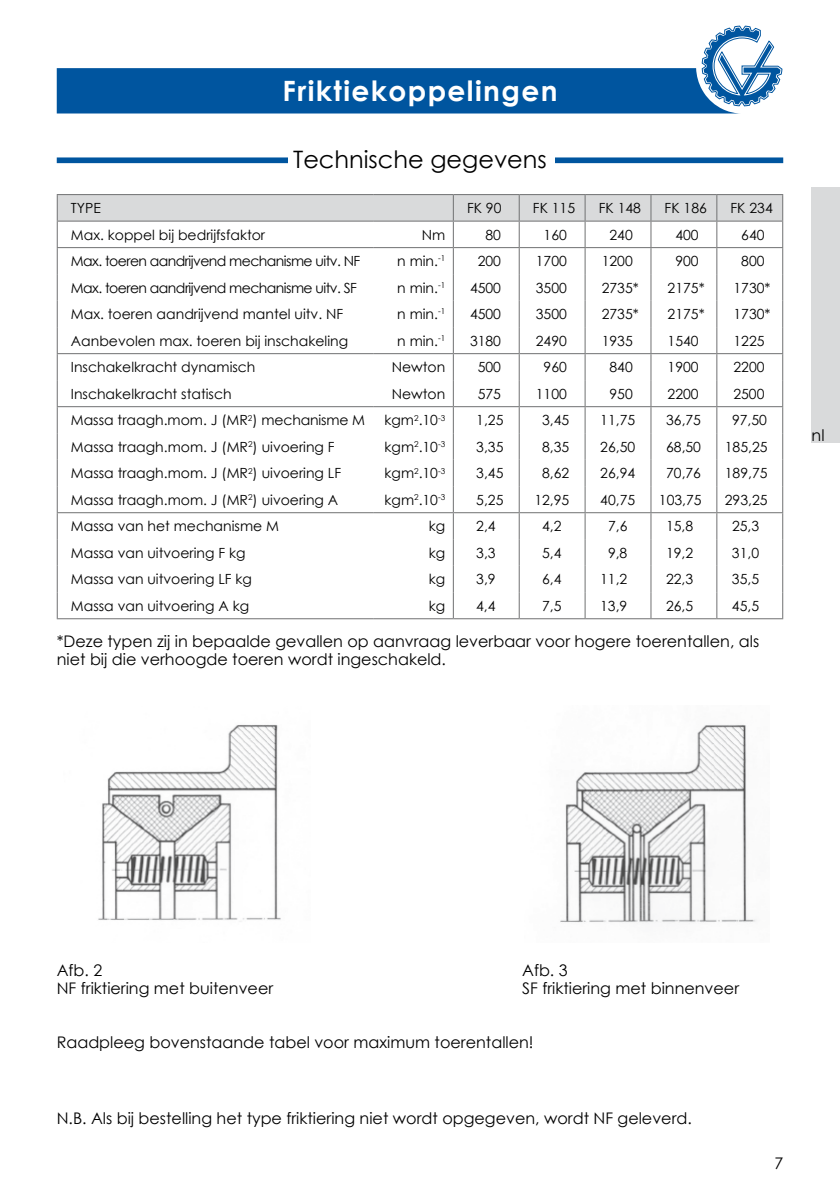
<style>
.page{position:relative;width:840px;height:1191px;background:#fff}
.page>*{position:absolute;margin:0;border:0;box-sizing:border-box;transform-origin:0 0}
.t1{font:700 28px "Century Gothic";letter-spacing:.05em;color:#fff}
.t2{font:24px "Century Gothic";color:#000}
.t3{font:16px/18px "Century Gothic";color:#000}
.t4{font:14px "Century Gothic";color:#000}
.t5{font:14px "Century Gothic";letter-spacing:-.04em;color:#000}
</style>
<div class="page">
<svg style="left:57px;top:26px;width:725px;height:87px"></svg>
<hr style="left:57px;top:194px;width:316px;height:1px;background:#707172">
<hr style="left:373px;top:194px;width:80px;height:1px;background:#707172">
<hr style="left:453px;top:194px;width:66px;height:1px;background:#707172">
<hr style="left:519px;top:194px;width:65px;height:1px;background:#707172">
<hr style="left:584px;top:194px;width:66px;height:1px;background:#707172">
<hr style="left:650px;top:194px;width:66px;height:1px;background:#707172">
<hr style="left:716px;top:194px;width:66px;height:1px;background:#707172">
<hr style="left:57px;top:618px;width:316px;height:1px;background:#707172">
<hr style="left:453px;top:618px;width:66px;height:1px;background:#707172">
<hr style="left:519px;top:618px;width:65px;height:1px;background:#707172">
<hr style="left:584px;top:618px;width:66px;height:1px;background:#707172">
<hr style="left:650px;top:618px;width:66px;height:1px;background:#707172">
<hr style="left:716px;top:618px;width:66px;height:1px;background:#707172">
<svg style="left:57px;top:195px;width:725px;height:423px"></svg>
<hr style="left:57px;top:353px;width:316px;height:1px;background:#707172">
<hr style="left:373px;top:353px;width:80px;height:1px;background:#707172">
<hr style="left:453px;top:353px;width:66px;height:1px;background:#707172">
<hr style="left:519px;top:353px;width:65px;height:1px;background:#707172">
<hr style="left:584px;top:353px;width:66px;height:1px;background:#707172">
<hr style="left:650px;top:353px;width:66px;height:1px;background:#707172">
<hr style="left:716px;top:353px;width:66px;height:1px;background:#707172">
<hr style="left:373px;top:618px;width:80px;height:1px;background:#707172">
<img style="left:98px;top:725px;width:183px;height:197px">
<img style="left:560px;top:724px;width:196px;height:199px">
<div style="left:57px;top:157px;width:725px;height:6px;background:#00559f"></div>
<div style="left:287px;top:150px;width:267px;height:20px;background:#fff"></div>
<div style="left:811px;top:187px;width:28px;height:255px;background:#d9dadb"></div>
<h1 class="t1" style="left:282px;top:69px;width:276px">Friktiekoppelingen</h1>
<h2 class="t2" style="left:293px;top:145px;width:255px">Technische gegevens</h2>
<p class="t4" style="left:71px;top:199px;width:32px">TYPE</p>
<p class="t4" style="left:467px;top:199px;width:36px">FK 90</p>
<p class="t4" style="left:532px;top:199px;width:44px">FK 115</p>
<p class="t4" style="left:598px;top:199px;width:44px">FK 148</p>
<p class="t4" style="left:664px;top:199px;width:44px">FK 186</p>
<p class="t4" style="left:730px;top:199px;width:44px">FK 234</p>
<p class="t4" style="left:71px;top:226px;width:196px">Max. koppel bij bedrijfsfaktor</p>
<p class="t4" style="left:421px;top:226px;width:25px">Nm</p>
<p class="t4" style="left:485px;top:226px;width:17px">80</p>
<p class="t4" style="left:543px;top:226px;width:25px">160</p>
<p class="t4" style="left:609px;top:226px;width:25px">240</p>
<p class="t4" style="left:675px;top:226px;width:25px">400</p>
<p class="t4" style="left:740px;top:226px;width:25px">640</p>
<p class="t5" style="left:71px;top:252px;width:291px">Max. toeren aandrijvend mechanisme uitv. NF</p>
<p class="t4" style="left:397px;top:252px;width:50px">n min.<sup>-1</sup></p>
<p class="t4" style="left:477px;top:252px;width:25px">200</p>
<p class="t4" style="left:535px;top:252px;width:33px">1700</p>
<p class="t4" style="left:601px;top:252px;width:33px">1200</p>
<p class="t4" style="left:675px;top:252px;width:25px">900</p>
<p class="t4" style="left:740px;top:252px;width:25px">800</p>
<p class="t5" style="left:71px;top:279px;width:287px">Max. toeren aandrijvend mechanisme uitv. SF</p>
<p class="t4" style="left:397px;top:279px;width:50px">n min.<sup>-1</sup></p>
<p class="t4" style="left:469px;top:279px;width:33px">4500</p>
<p class="t4" style="left:535px;top:279px;width:33px">3500</p>
<p class="t4" style="left:601px;top:279px;width:38px">2735*</p>
<p class="t4" style="left:667px;top:279px;width:38px">2175*</p>
<p class="t4" style="left:733px;top:279px;width:38px">1730*</p>
<p class="t4" style="left:71px;top:305px;width:274px">Max. toeren aandrijvend mantel uitv. NF</p>
<p class="t4" style="left:397px;top:305px;width:50px">n min.<sup>-1</sup></p>
<p class="t4" style="left:469px;top:305px;width:33px">4500</p>
<p class="t4" style="left:535px;top:305px;width:33px">3500</p>
<p class="t4" style="left:601px;top:305px;width:38px">2735*</p>
<p class="t4" style="left:667px;top:305px;width:38px">2175*</p>
<p class="t4" style="left:733px;top:305px;width:38px">1730*</p>
<p class="t4" style="left:71px;top:332px;width:278px">Aanbevolen max. toeren bij inschakeling</p>
<p class="t4" style="left:397px;top:332px;width:50px">n min.<sup>-1</sup></p>
<p class="t4" style="left:469px;top:332px;width:33px">3180</p>
<p class="t4" style="left:535px;top:332px;width:33px">2490</p>
<p class="t4" style="left:601px;top:332px;width:33px">1935</p>
<p class="t4" style="left:667px;top:332px;width:33px">1540</p>
<p class="t4" style="left:733px;top:332px;width:33px">1225</p>
<p class="t4" style="left:71px;top:358px;width:186px">Inschakelkracht dynamisch</p>
<p class="t4" style="left:391px;top:358px;width:55px">Newton</p>
<p class="t4" style="left:477px;top:358px;width:25px">500</p>
<p class="t4" style="left:543px;top:358px;width:25px">960</p>
<p class="t4" style="left:609px;top:358px;width:25px">840</p>
<p class="t4" style="left:667px;top:358px;width:33px">1900</p>
<p class="t4" style="left:733px;top:358px;width:33px">2200</p>
<p class="t4" style="left:71px;top:385px;width:162px">Inschakelkracht statisch</p>
<p class="t4" style="left:391px;top:385px;width:55px">Newton</p>
<p class="t4" style="left:477px;top:385px;width:25px">575</p>
<p class="t4" style="left:535px;top:385px;width:33px">1100</p>
<p class="t4" style="left:609px;top:385px;width:25px">950</p>
<p class="t4" style="left:667px;top:385px;width:33px">2200</p>
<p class="t4" style="left:733px;top:385px;width:33px">2500</p>
<p class="t4" style="left:71px;top:411px;width:295px">Massa traagh.mom. J (MR<sup>2</sup>) mechanisme M</p>
<p class="t4" style="left:384px;top:411px;width:62px">kgm<sup>2</sup>.10<sup>-3</sup></p>
<p class="t4" style="left:476px;top:411px;width:29px">1,25</p>
<p class="t4" style="left:542px;top:411px;width:29px">3,45</p>
<p class="t4" style="left:600px;top:411px;width:36px">11,75</p>
<p class="t4" style="left:665px;top:411px;width:36px">36,75</p>
<p class="t4" style="left:731px;top:411px;width:36px">97,50</p>
<p class="t4" style="left:71px;top:438px;width:265px">Massa traagh.mom. J (MR<sup>2</sup>) uivoering F</p>
<p class="t4" style="left:384px;top:438px;width:62px">kgm<sup>2</sup>.10<sup>-3</sup></p>
<p class="t4" style="left:476px;top:438px;width:29px">3,35</p>
<p class="t4" style="left:542px;top:438px;width:29px">8,35</p>
<p class="t4" style="left:600px;top:438px;width:36px">26,50</p>
<p class="t4" style="left:665px;top:438px;width:36px">68,50</p>
<p class="t4" style="left:724px;top:438px;width:44px">185,25</p>
<p class="t4" style="left:71px;top:464px;width:272px">Massa traagh.mom. J (MR<sup>2</sup>) uivoering LF</p>
<p class="t4" style="left:384px;top:464px;width:62px">kgm<sup>2</sup>.10<sup>-3</sup></p>
<p class="t4" style="left:476px;top:464px;width:29px">3,45</p>
<p class="t4" style="left:542px;top:464px;width:29px">8,62</p>
<p class="t4" style="left:600px;top:464px;width:36px">26,94</p>
<p class="t4" style="left:665px;top:464px;width:36px">70,76</p>
<p class="t4" style="left:724px;top:464px;width:44px">189,75</p>
<p class="t4" style="left:71px;top:491px;width:269px">Massa traagh.mom. J (MR<sup>2</sup>) uivoering A</p>
<p class="t4" style="left:384px;top:491px;width:62px">kgm<sup>2</sup>.10<sup>-3</sup></p>
<p class="t4" style="left:476px;top:491px;width:29px">5,25</p>
<p class="t4" style="left:534px;top:491px;width:36px">12,95</p>
<p class="t4" style="left:600px;top:491px;width:36px">40,75</p>
<p class="t4" style="left:658px;top:491px;width:44px">103,75</p>
<p class="t4" style="left:724px;top:491px;width:44px">293,25</p>
<p class="t4" style="left:71px;top:517px;width:209px">Massa van het mechanisme M</p>
<p class="t4" style="left:428px;top:517px;width:18px">kg</p>
<p class="t4" style="left:476px;top:517px;width:21px">2,4</p>
<p class="t4" style="left:542px;top:517px;width:21px">4,2</p>
<p class="t4" style="left:607px;top:517px;width:21px">7,6</p>
<p class="t4" style="left:665px;top:517px;width:29px">15,8</p>
<p class="t4" style="left:731px;top:517px;width:29px">25,3</p>
<p class="t4" style="left:71px;top:544px;width:176px">Massa van uitvoering F kg</p>
<p class="t4" style="left:428px;top:544px;width:18px">kg</p>
<p class="t4" style="left:476px;top:544px;width:21px">3,3</p>
<p class="t4" style="left:542px;top:544px;width:21px">5,4</p>
<p class="t4" style="left:607px;top:544px;width:21px">9,8</p>
<p class="t4" style="left:665px;top:544px;width:29px">19,2</p>
<p class="t4" style="left:731px;top:544px;width:29px">31,0</p>
<p class="t4" style="left:71px;top:570px;width:182px">Massa van uitvoering LF kg</p>
<p class="t4" style="left:428px;top:570px;width:18px">kg</p>
<p class="t4" style="left:476px;top:570px;width:21px">3,9</p>
<p class="t4" style="left:542px;top:570px;width:21px">6,4</p>
<p class="t4" style="left:600px;top:570px;width:29px">11,2</p>
<p class="t4" style="left:665px;top:570px;width:29px">22,3</p>
<p class="t4" style="left:731px;top:570px;width:29px">35,5</p>
<p class="t4" style="left:71px;top:597px;width:180px">Massa van uitvoering A kg</p>
<p class="t4" style="left:428px;top:597px;width:18px">kg</p>
<p class="t4" style="left:476px;top:597px;width:21px">4,4</p>
<p class="t4" style="left:541px;top:597px;width:21px">7,5</p>
<p class="t4" style="left:600px;top:597px;width:29px">13,9</p>
<p class="t4" style="left:665px;top:597px;width:29px">26,5</p>
<p class="t4" style="left:731px;top:597px;width:29px">45,5</p>
<p class="t3" style="left:57px;top:632px;width:703px">*Deze typen zij in bepaalde gevallen op aanvraag leverbaar voor hogere toerentallen, als niet bij die verhoogde toeren wordt ingeschakeld.</p>
<p class="t3" style="left:811px;top:426px;width:14px">nl</p>
<p class="t3" style="left:57px;top:960px;width:47px">Afb. 2</p>
<p class="t3" style="left:522px;top:960px;width:47px">Afb. 3</p>
<p class="t3" style="left:57px;top:978px;width:218px">NF friktiering met buitenveer</p>
<p class="t3" style="left:522px;top:978px;width:218px">SF friktiering met binnenveer</p>
<p class="t3" style="left:57px;top:1032px;width:478px">Raadpleeg bovenstaande tabel voor maximum toerentallen!</p>
<p class="t3" style="left:57px;top:1109px;width:636px">N.B. Als bij bestelling het type friktiering niet wordt opgegeven, wordt NF geleverd.</p>
<p class="t3" style="left:773px;top:1154px;width:10px">7</p>
</div>
